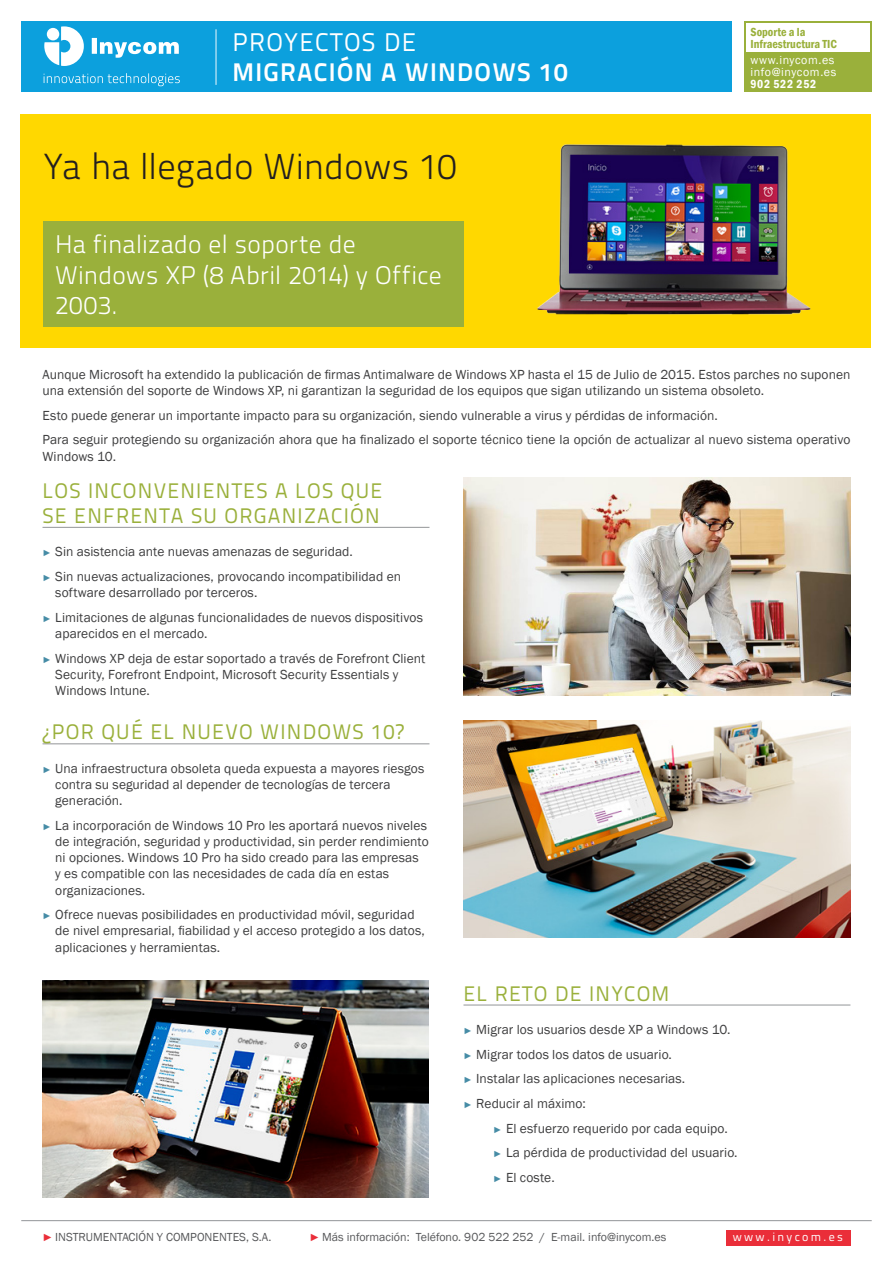
<style>
.page{position:relative;width:893px;height:1263px;background:#fff}
.page>*{position:absolute;margin:0;border:0;box-sizing:border-box;transform-origin:0 0}
.viñetas_con_triangul{font:300 36.15px "Titillium Text 22 L";letter-spacing:.005em;color:#231f20}
.viñetas_con_triangul-2{font:300 25.5px/30.6px "Titillium Text 22 L";letter-spacing:.01em;color:#fff}
.viñetas_con_triangul-3{font:700 25.5px/30.6px "Titillium Text 22 L";letter-spacing:.05em;color:#fff}
.TITULO_color{font:21px/25.2px "Titillium Text 22 L";letter-spacing:.06em;color:#9ab03b}
.texto_con_punticos{font:13.5px/16.2px "Franklin Gothic";letter-spacing:.005em;color:#3e3e3f}
.t1{font:12px "Franklin Gothic";color:#57585a}
.t2{font:600 condensed 12px/12px "Franklin Gothic";color:#9ab03b}
.t3{font:12px "Franklin Gothic";letter-spacing:.05em;color:#fff}
.t4{font:12px "Titillium Text 22 L";letter-spacing:.19em;color:#fff}
.t5{font:600 condensed 12px "Franklin Gothic";letter-spacing:.05em;color:#fff}
.s1{font-weight:400}
.s2{font-family:"Times New Roman";font-size:9px;color:#468ca6}
.s3{font-family:"Times New Roman";font-size:10.5px;color:#ea2e39}
</style>
<div class="page">
<div style="left:21px;top:114px;width:850px;height:234px;background:#ffd800"></div>
<hr style="left:21px;top:1220px;width:851px;height:1px;background:#939598">
<div style="left:726px;top:1230px;width:124px;height:16px;background:#ea2e39"></div>
<img style="left:537px;top:145px;width:274px;height:169px">
<div style="left:21px;top:21px;width:710px;height:70px;background:#0ca0dd"></div>
<hr style="left:216px;top:29px;width:1px;height:56px;background:#fff">
<svg style="left:44px;top:26px;width:136px;height:60px"></svg>
<div style="left:744px;top:21px;width:128px;height:70px;background:#9ab03b"></div>
<div style="left:746px;top:23px;width:124px;height:29px;background:#fff"></div>
<hr style="left:43px;top:527px;width:386px;height:1px;background:#939598">
<hr style="left:43px;top:744px;width:386px;height:1px;background:#939598">
<hr style="left:463px;top:1005px;width:387px;height:1px;background:#939598">
<img style="left:463px;top:477px;width:387px;height:218px">
<img style="left:463px;top:721px;width:387px;height:217px">
<img style="left:43px;top:980px;width:386px;height:217px">
<div style="left:43px;top:221px;width:420px;height:106px;background:#9ab03b"></div>
<p class="viñetas_con_triangul-3" style="left:232px;top:25px;width:337px"><span class="s1">PROYECTOS DE<br></span>MIGRACIÓN A WINDOWS 10</p>
<p class="viñetas_con_triangul" style="left:44px;top:139px;width:414px">Ya ha llegado Windows 10</p>
<p class="viñetas_con_triangul-2" style="left:55px;top:227px;width:388px">Ha finalizado el soporte de<br>Windows XP (8 Abril 2014) y Office<br>2003.</p>
<p class="t2" style="left:750px;top:26px;width:88px">Soporte a la<br>Infraestructura TIC</p>
<p class="t3" style="left:750px;top:52px;width:85px">www.inycom.es</p>
<p class="t3" style="left:750px;top:64px;width:87px">info@inycom.es</p>
<p class="t5" style="left:750px;top:76px;width:67px">902 522 252</p>
<p class="texto_con_punticos" style="left:43px;top:367px;width:809px">Aunque Microsoft ha extendido la publicación de firmas Antimalware de Windows XP hasta el 15 de Julio de 2015. Estos parches no suponen una extensión del soporte de Windows XP, ni garantizan la seguridad de los equipos que sigan utilizando un sistema obsoleto.</p>
<p class="texto_con_punticos" style="left:43px;top:407px;width:677px">Esto puede generar un importante impacto para su organización, siendo vulnerable a virus y pérdidas de información.</p>
<p class="texto_con_punticos" style="left:43px;top:432px;width:809px">Para seguir protegiendo su organización ahora que ha finalizado el soporte técnico tiene la opción de actualizar al nuevo sistema operativo<br>Windows 10.</p>
<p class="TITULO_color" style="left:43px;top:477px;width:341px">LOS INCONVENIENTES A LOS QUE<br>SE ENFRENTA SU ORGANIZACIÓN</p>
<p class="texto_con_punticos" style="left:43px;top:544px;width:312px"><span class="s2">►</span> Sin asistencia ante nuevas amenazas de seguridad.</p>
<p class="texto_con_punticos" style="left:55px;top:568px;width:347px;text-indent:-13px"><span class="s2">►</span> Sin nuevas actualizaciones, provocando incompatibilidad en software desarrollado por terceros.</p>
<p class="texto_con_punticos" style="left:55px;top:609px;width:369px;text-indent:-13px"><span class="s2">►</span> Limitaciones de algunas funcionalidades de nuevos dispositivos aparecidos en el mercado.</p>
<p class="texto_con_punticos" style="left:55px;top:650px;width:372px;text-indent:-13px"><span class="s2">►</span> Windows XP deja de estar soportado a través de Forefront Client<br>Security, Forefront Endpoint, Microsoft Security Essentials y<br>Windows Intune.</p>
<p class="TITULO_color" style="left:43px;top:718px;width:363px">¿POR QUÉ EL NUEVO WINDOWS 10?</p>
<p class="texto_con_punticos" style="left:55px;top:760px;width:371px;text-indent:-13px"><span class="s2">►</span> Una infraestructura obsoleta queda expuesta a mayores riesgos contra su seguridad al depender de tecnologías de tercera generación.</p>
<p class="texto_con_punticos" style="left:55px;top:817px;width:375px;text-indent:-13px"><span class="s2">►</span> La incorporación de Windows 10 Pro les aportará nuevos niveles de integración, seguridad y productividad, sin perder rendimiento ni opciones. Windows 10 Pro ha sido creado para las empresas<br>y es compatible con las necesidades de cada día en estas organizaciones.</p>
<p class="texto_con_punticos" style="left:55px;top:907px;width:371px;text-indent:-13px"><span class="s2">►</span> Ofrece nuevas posibilidades en productividad móvil, seguridad de nivel empresarial, fiabilidad y el acceso protegido a los datos, aplicaciones y herramientas.</p>
<p class="TITULO_color" style="left:463px;top:979px;width:207px">EL RETO DE INYCOM</p>
<p class="texto_con_punticos" style="left:463px;top:1021px;width:269px"><span class="s2">►</span> Migrar los usuarios desde XP a Windows 10.</p>
<p class="texto_con_punticos" style="left:463px;top:1046px;width:210px"><span class="s2">►</span> Migrar todos los datos de usuario.</p>
<p class="texto_con_punticos" style="left:463px;top:1071px;width:223px"><span class="s2">►</span> Instalar las aplicaciones necesarias.</p>
<p class="texto_con_punticos" style="left:463px;top:1095px;width:124px"><span class="s2">►</span> Reducir al máximo:</p>
<p class="texto_con_punticos" style="left:493px;top:1120px;width:236px"><span class="s2">►</span> El esfuerzo requerido por cada equipo.</p>
<p class="texto_con_punticos" style="left:493px;top:1145px;width:246px"><span class="s2">►</span> La pérdida de productividad del usuario.</p>
<p class="texto_con_punticos" style="left:493px;top:1170px;width:63px"><span class="s2">►</span> El coste.</p>
<p class="t1" style="left:43px;top:1230px;width:231px"><span class="s3">►</span> INSTRUMENTACIÓN Y COMPONENTES, S.A.</p>
<p class="t1" style="left:309px;top:1230px;width:358px"><span class="s3">►</span> Más información: Teléfono. 902 522 252 / E-mail. info@inycom.es</p>
<p class="t4" style="left:733px;top:1228px;width:112px">www.inycom.es</p>
</div>
